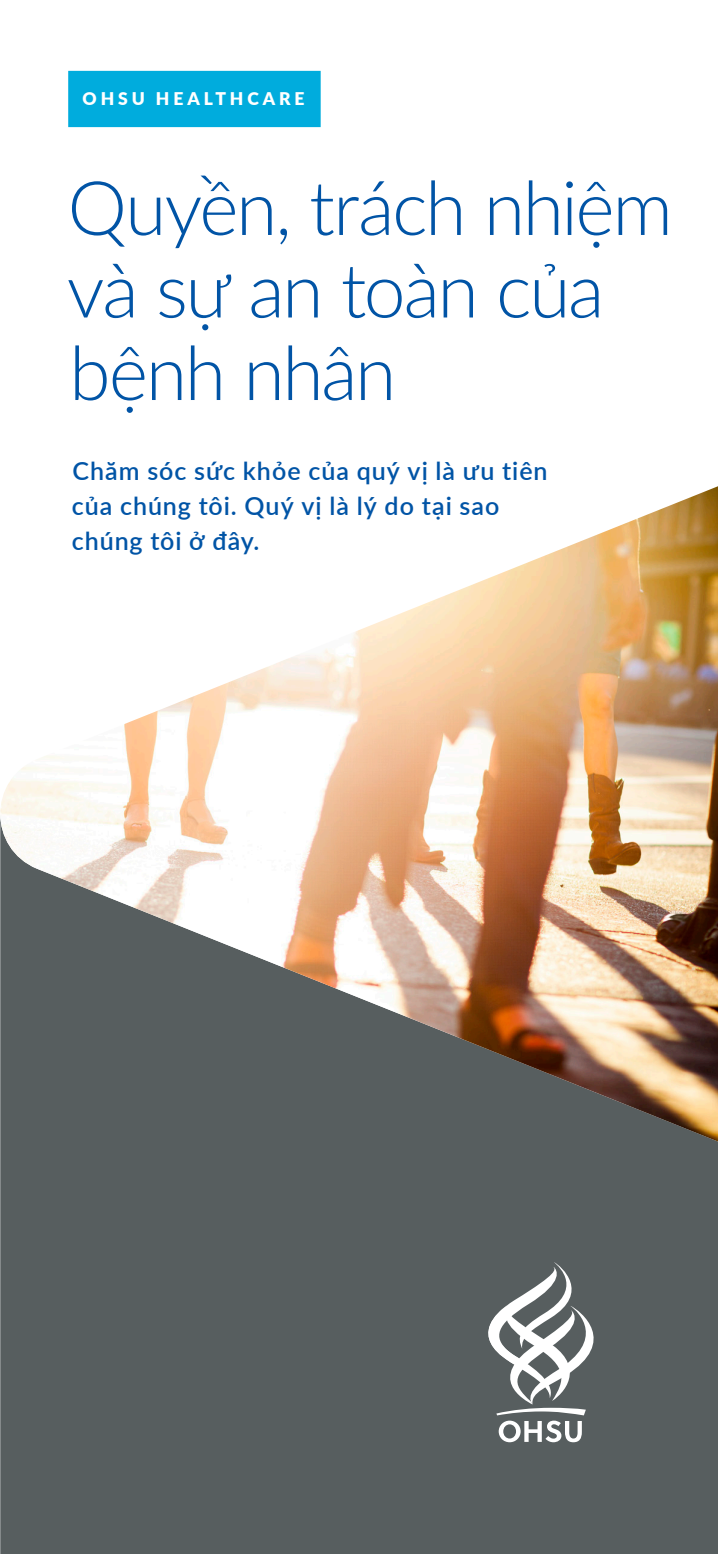
<style>
.page{position:relative;width:718px;height:1554px;background:#fff}
.page>*{position:absolute;margin:0;border:0;box-sizing:border-box;transform-origin:0 0}
.t1{font:300 75px/82.5px "Lato";letter-spacing:-.03em;color:#0154a6}
.t2{font:600 25px/35px "Lato";letter-spacing:.04em;color:#0154a6}
.t3{font:900 17.5px "Lato";letter-spacing:.22em;color:#fff}
</style>
<div class="page">
<hr style="left:0;top:0;width:1px;height:1554px;background:#e6e7e9">
<div style="left:0;top:1151px;width:717px;height:403px;background:#575e5f"></div>
<svg style="left:459px;top:1262px;width:159px;height:180px"></svg>
<img style="left:0;top:476px;width:717px;height:675px">
<div style="left:68px;top:71px;width:252px;height:56px;background:#00acdd"></div>
<svg style="left:0;top:1547px;width:2px;height:7px"></svg>
<p class="t3" style="left:82px;top:85px;width:223px">OHSU HEALTHCARE</p>
<h1 class="t1" style="left:67px;top:164px;width:607px">Quyền, trách nhiệm và sự an toàn của bệnh nhân</h1>
<p class="t2" style="left:72px;top:452px;width:477px">Chăm sóc sức khỏe của quý vị là ưu tiên của chúng tôi. Quý vị là lý do tại sao chúng tôi ở đây.</p>
</div>
